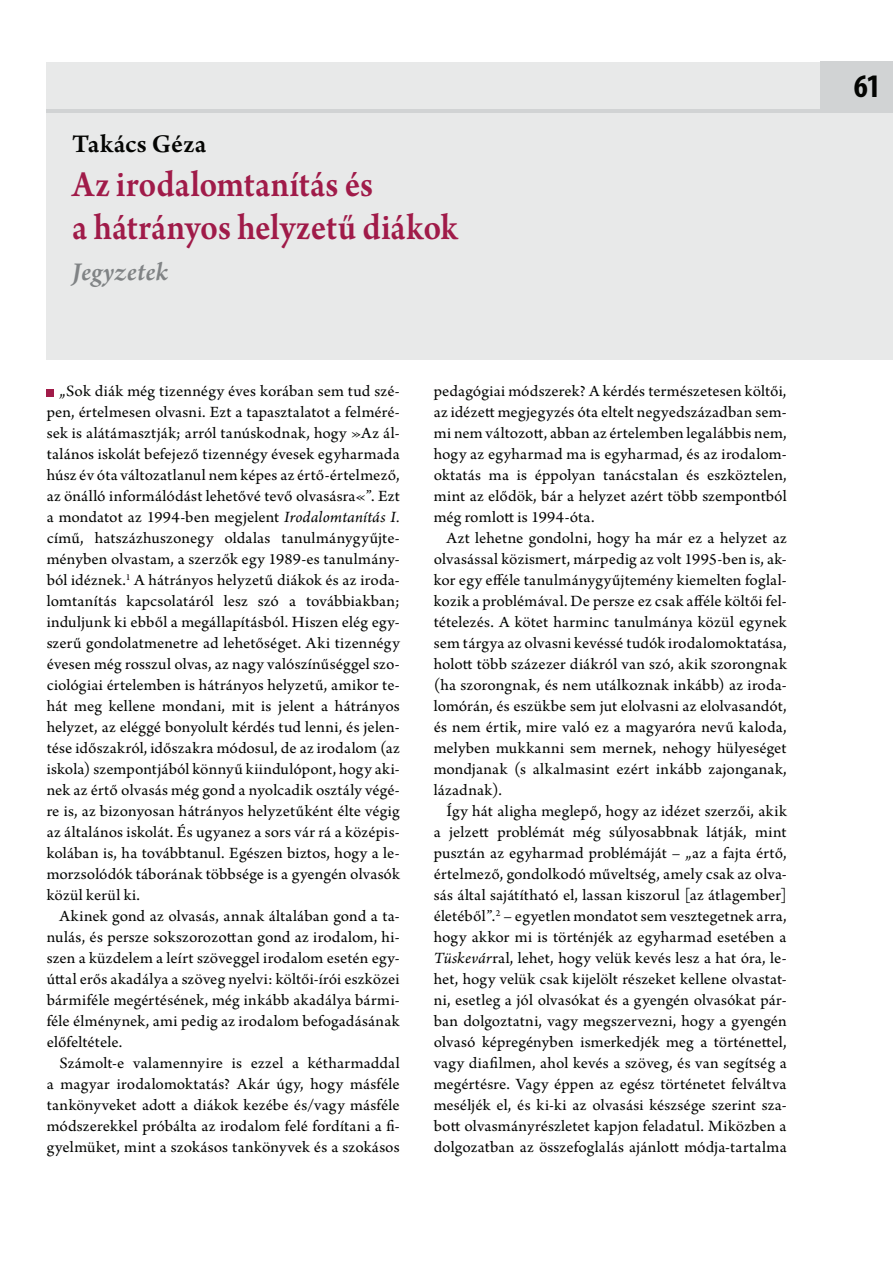
<style>
.page{position:relative;width:893px;height:1263px;background:#fff}
.page>*{position:absolute;margin:0;border:0;box-sizing:border-box;transform-origin:0 0}
.t1{font:600 39px/43.5px "Arno Pro";color:#a01b49;scale:.9 1}
.t2{font:700 condensed 33px "Myriad Pro";color:#040503}
.t3{font:600 27px "Arno Pro";letter-spacing:.01em;color:#040503}
.t4{font:italic 600 27px "Arno Pro";letter-spacing:.01em;color:#808385}
.t5{font:16.5px/21px "Arno Pro";letter-spacing:.01em;color:#040503;text-align:justify;scale:1.04 1}
.s1{font-style:italic}
</style>
<div class="page">
<div style="left:47px;top:62px;width:846px;height:297px;background:#e8e9e9"></div>
<div style="left:821px;top:62px;width:72px;height:51px;background:#d1d3d4"></div>
<hr style="left:47px;top:110px;width:774px;height:3px;background:#d1d3d4">
<div style="left:47px;top:389px;width:7px;height:7px;background:#a11b49"></div>
<h3 class="t3" style="left:72px;top:127px;width:136px">Takács Géza</h3>
<h1 class="t1" style="left:72px;top:161px;width:430px">Az irodalomtanítás és<br>a hátrányos helyzetű diákok</h1>
<h3 class="t4" style="left:72px;top:255px;width:97px">Jegyzetek</h3>
<p class="t5" style="left:47px;top:382px;width:341px;text-indent:13px">„Sok diák még tizennégy éves korában sem tud szé&shy;pen, értelmesen olvasni. Ezt a tapasztalatot a felméré&shy;sek is alátámasztják; arról tanúskodnak, hogy »Az ál&shy;talános iskolát befejező tizennégy évesek egyharmada húsz év óta változatlanul nem képes az értő-értelmező, az önálló informálódást lehetővé tevő olvasásra«”. Ezt a mondatot az 1994-ben megjelent <span class="s1">Irodalomtanítás I. </span>című, hatszázhuszonegy oldalas tanulmánygyűjte&shy;ményben olvastam, a szerzők egy 1989-es tanulmány&shy;ból idéznek.<sup>1</sup> A hátrányos helyzetű diákok és az iroda&shy;lomtanítás kapcsolatáról lesz szó a továbbiakban; induljunk ki ebből a megállapításból. Hiszen elég egy&shy;szerű gondolatmenetre ad lehetőséget. Aki tizennégy évesen még rosszul olvas, az nagy valószínűséggel szo&shy;ciológiai értelemben is hátrányos helyzetű, amikor te&shy;hát meg kellene mondani, mit is jelent a hátrányos helyzet, az eléggé bonyolult kérdés tud lenni, és jelen&shy;tése időszakról, időszakra módosul, de az irodalom (az iskola) szempontjából könnyű kiindulópont, hogy aki&shy;nek az értő olvasás még gond a nyolcadik osztály végé&shy;re is, az bizonyosan hátrányos helyzetűként élte végig az általános iskolát. És ugyanez a sors vár rá a középis&shy;kolában is, ha továbbtanul. Egészen biztos, hogy a le&shy;morzsolódók táborának többsége is a gyengén olvasók közül kerül ki.</p>
<p class="t5" style="left:47px;top:907px;width:341px;text-indent:13px">Akinek gond az olvasás, annak általában gond a ta&shy;nulás, és persze sokszorozottan gond az irodalom, hi&shy;szen a küzdelem a leírt szöveggel irodalom esetén egy&shy;úttal erős akadálya a szöveg nyelvi: költői-írói eszközei bármiféle megértésének, még inkább akadálya bármi&shy;féle élménynek, ami pedig az irodalom befogadásának előfeltétele.</p>
<p class="t5" style="left:47px;top:1054px;width:341px;text-indent:13px">Számolt-e valamennyire is ezzel a kétharmaddal a magyar irodalomoktatás? Akár úgy, hogy másféle tankönyveket adott a diákok kezébe és/vagy másféle módszerekkel próbálta az irodalom felé fordítani a fi&shy;gyelmüket, mint a szokásos tankönyvek és a szokásos</p>
<p class="t5" style="left:434px;top:382px;width:341px">pedagógiai módszerek? A kérdés természetesen költői, az idézett megjegyzés óta eltelt negyedszázadban sem&shy;mi nem változott, abban az értelemben legalábbis nem, hogy az egyharmad ma is egyharmad, és az irodalom&shy;oktatás ma is éppolyan tanácstalan és eszköztelen, mint az elődök, bár a helyzet azért több szempontból még romlott is 1994-óta.</p>
<p class="t5" style="left:434px;top:529px;width:341px;text-indent:13px">Azt lehetne gondolni, hogy ha már ez a helyzet az olvasással közismert, márpedig az volt 1995-ben is, ak&shy;kor egy efféle tanulmánygyűjtemény kiemelten foglal&shy;kozik a problémával. De persze ez csak afféle költői fel&shy;tételezés. A kötet harminc tanulmánya közül egynek sem tárgya az olvasni kevéssé tudók irodalomoktatása, holott több százezer diákról van szó, akik szorongnak (ha szorongnak, és nem utálkoznak inkább) az iroda&shy;lomórán, és eszükbe sem jut elolvasni az elolvasandót, és nem értik, mire való ez a magyaróra nevű kaloda, melyben mukkanni sem mernek, nehogy hülyeséget mondjanak (s alkalmasint ezért inkább zajonganak, lázadnak).</p>
<p class="t5" style="left:434px;top:802px;width:341px;text-indent:13px">Így hát aligha meglepő, hogy az idézet szerzői, akik a jelzett problémát még súlyosabbnak látják, mint pusztán az egyharmad problémáját – „az a fajta értő, értelmező, gondolkodó műveltség, amely csak az olva&shy;sás által sajátítható el, lassan kiszorul [az átlagember] életéből”.<sup>2</sup> – egyetlen mondatot sem vesztegetnek arra, hogy akkor mi is történjék az egyharmad esetében a <span class="s1">Tüskevár</span>ral, lehet, hogy velük kevés lesz a hat óra, le&shy;het, hogy velük csak kijelölt részeket kellene olvastat&shy;ni, esetleg a jól olvasókat és a gyengén olvasókat pár&shy;ban dolgoztatni, vagy megszervezni, hogy a gyengén olvasó képregényben ismerkedjék meg a történettel, vagy diafilmen, ahol kevés a szöveg, és van segítség a megértésre. Vagy éppen az egész történetet felváltva meséljék el, és ki-ki az olvasási készsége szerint sza&shy;bott olvasmányrészletet kapjon feladatul. Miközben a dolgozatban az összefoglalás ajánlott módja-tartalma</p>
<h2 class="t2" style="left:854px;top:66px;width:28px">61</h2>
</div>
